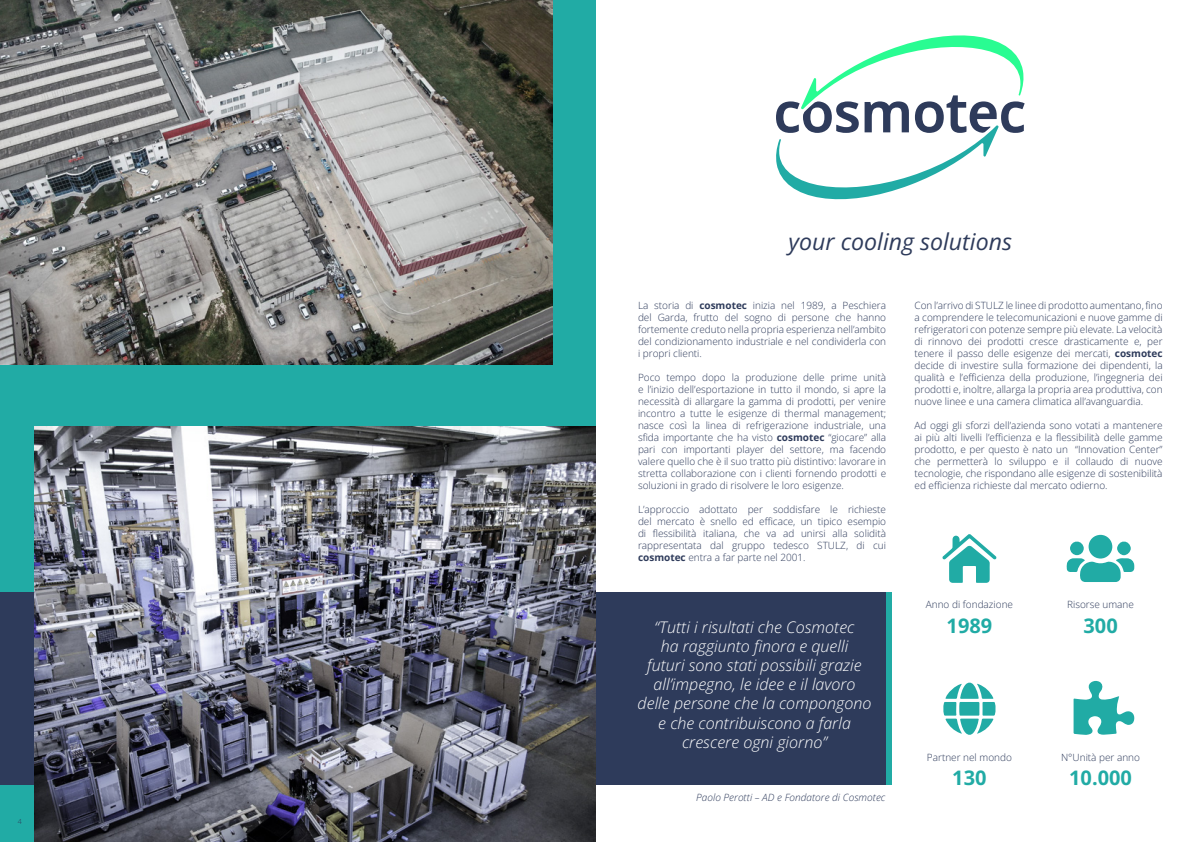
<style>
.page{position:relative;width:1191px;height:842px;background:#fff}
.page>*{position:absolute;margin:0;border:0;box-sizing:border-box;transform-origin:0 0}
.t1{font:italic 23.1px "Open Sans";color:#2e3b5b}
.t2{font:700 20px "Open Sans";color:#21aba5}
.t3{font:italic 300 16px/19.2px "Open Sans";color:#fff;text-align:center}
.t4{font:300 10px/12px "Open Sans";color:#2e3b5b;text-align:justify}
.t5{font:italic 300 10px "Open Sans";color:#2e3b5b}
.t6{font:300 7px "Open Sans";color:#2e3b5b}
.s1{font-weight:700}
</style>
<div class="page">
<div style="left:0;top:0;width:595px;height:842px;background:#21aba5"></div>
<div style="left:0;top:592px;width:885px;height:192px;background:#2e3b5b"></div>
<svg style="left:942px;top:534px;width:54px;height:49px"></svg>
<div style="left:1088px;top:535px;width:24px;height:24px;background:#21aba5;border-radius:50%"></div>
<svg style="left:1066px;top:541px;width:68px;height:41px"></svg>
<svg style="left:943px;top:682px;width:52px;height:53px"></svg>
<svg style="left:1073px;top:681px;width:61px;height:54px"></svg>
<svg style="left:776px;top:35px;width:248px;height:165px"></svg>
<img style="left:0;top:0;width:553px;height:364px">
<img style="left:34px;top:426px;width:561px;height:416px">
<p class="t6" style="left:18px;top:816px;width:5px">4</p>
<h1 class="t1" style="left:788px;top:225px;width:225px">your cooling solutions</h1>
<p class="t4" style="left:638px;top:299px;width:250px">La storia di <span class="s1">cosmotec</span> inizia nel 1989, a Peschiera del Garda, frutto del sogno di persone che hanno fortemente creduto nella propria esperienza nell’ambito del condizionamento industriale e nel condividerla con i propri clienti.</p>
<p class="t4" style="left:638px;top:371px;width:250px">Poco tempo dopo la produzione delle prime unità e l’inizio dell’esportazione in tutto il mondo, si apre la necessità di allargare la gamma di prodotti, per venire incontro a tutte le esigenze di thermal management; nasce così la linea di refrigerazione industriale, una sfida importante che ha visto <span class="s1">cosmotec</span> “giocare” alla pari con importanti player del settore, ma facendo valere quello che è il suo tratto più distintivo: lavorare in stretta collaborazione con i clienti fornendo prodotti e soluzioni in grado di risolvere le loro esigenze.</p>
<p class="t4" style="left:638px;top:503px;width:250px">L’approccio adottato per soddisfare le richieste del mercato è snello ed efficace, un tipico esempio di flessibilità italiana, che va ad unirsi alla solidità rappresentata dal gruppo tedesco STULZ, di cui <span class="s1">cosmotec</span> entra a far parte nel 2001.</p>
<h3 class="t3" style="left:637px;top:616px;width:235px">“Tutti i risultati che Cosmotec<br>ha raggiunto finora e quelli<br>futuri sono stati possibili grazie all’impegno, le idee e il lavoro delle persone che la compongono e che contribuiscono a farla crescere ogni giorno”</h3>
<p class="t5" style="left:696px;top:790px;width:191px">Paolo Perotti – AD e Fondatore di Cosmotec</p>
<p class="t4" style="left:914px;top:299px;width:250px">Con l’arrivo di STULZ le linee di prodotto aumentano, fino a comprendere le telecomunicazioni e nuove gamme di refrigeratori con potenze sempre più elevate. La velocità di rinnovo dei prodotti cresce drasticamente e, per tenere il passo delle esigenze dei mercati, <span class="s1">cosmotec </span>decide di investire sulla formazione dei dipendenti, la qualità e l’efficienza della produzione, l’ingegneria dei prodotti e, inoltre, allarga la propria area produttiva, con nuove linee e una camera climatica all’avanguardia.</p>
<p class="t4" style="left:914px;top:419px;width:250px">Ad oggi gli sforzi dell’azienda sono votati a mantenere ai più alti livelli l’efficienza e la flessibilità delle gamme prodotto, e per questo è nato un “Innovation Center” che permetterà lo sviluppo e il collaudo di nuove tecnologie, che rispondano alle esigenze di sostenibilità ed efficienza richieste dal mercato odierno.</p>
<p class="t4" style="left:925px;top:598px;width:89px">Anno di fondazione</p>
<p class="t4" style="left:1067px;top:598px;width:68px">Risorse umane</p>
<h2 class="t2" style="left:946px;top:611px;width:47px">1989</h2>
<h2 class="t2" style="left:1083px;top:611px;width:36px">300</h2>
<p class="t4" style="left:927px;top:751px;width:86px">Partner nel mondo</p>
<p class="t4" style="left:1061px;top:751px;width:80px">N°Unità per anno</p>
<h2 class="t2" style="left:952px;top:764px;width:36px">130</h2>
<h2 class="t2" style="left:1069px;top:764px;width:64px">10.000</h2>
</div>
